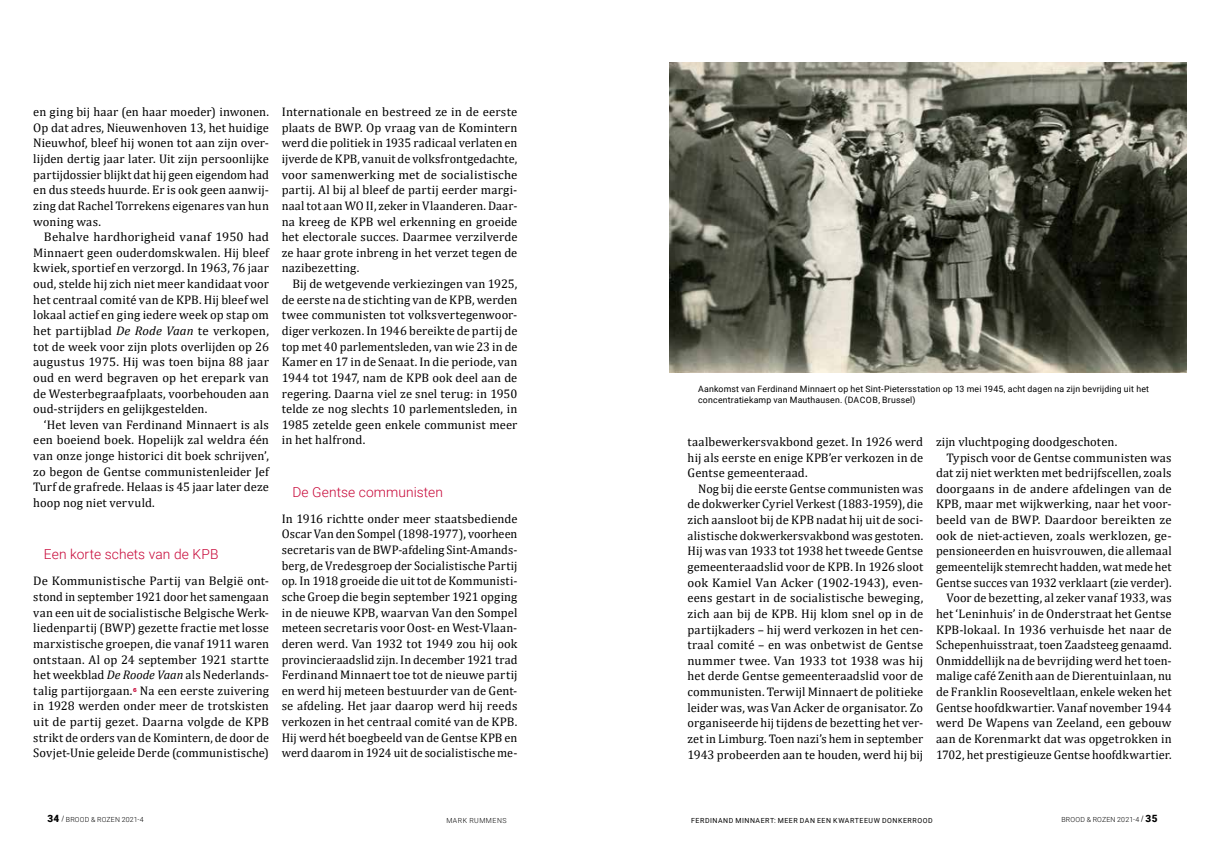
<style>
.page{position:relative;width:1205px;height:851px;background:#fff}
.page>*{position:absolute;margin:0;border:0;box-sizing:border-box;transform-origin:0 0}
.t1{font:300 13.75px "Roboto";letter-spacing:.01em;color:#c70637}
.t2{font:12.5px/15.6px "Cambria";letter-spacing:.01em;color:#000;text-align:justify}
.t3{font:8.75px/11.2px "Roboto";letter-spacing:.02em;color:#000}
.t4{font:7px "Roboto";letter-spacing:.075em;color:#000}
.t5{font:300 7px "Roboto";letter-spacing:.03em;color:#000}
.t6{font:300 7px "Roboto";letter-spacing:.075em;color:#000}
.t7{font:900 5.5px "Zurich BT";color:#c70637}
.s1{font-style:italic}
.s2{font-weight:900;font-size:10px}
.s3{font-family:"Zurich BT";font-weight:400;font-size:7.5px}
.s4{font-family:"Swiss 721 BT";font-weight:700;font-style:italic;font-size:7.5px}
</style>
<div class="page">
<img style="left:669px;top:62px;width:518px;height:310px">
<p class="t2" style="left:33px;top:104px;width:237px">en ging bij haar (en haar moeder) inwonen.<br>Op dat adres, Nieuwenhoven 13, het huidige Nieuwhof, bleef hij wonen tot aan zijn over&shy;lijden dertig jaar later. Uit zijn persoonlijke partijdossier blijkt dat hij geen eigendom had en dus steeds huurde. Er is ook geen aanwij&shy;zing dat Rachel Torrekens eigenares van hun woning was.</p>
<p class="t2" style="left:33px;top:229px;width:237px;text-indent:11px">Behalve hardhorigheid vanaf 1950 had Minnaert geen ouderdomskwalen. Hij bleef kwiek, sportief en verzorgd. In 1963, 76 jaar oud, stelde hij zich niet meer kandidaat voor het centraal comité van de KPB. Hij bleef wel lokaal actief en ging iedere week op stap om het partijblad <span class="s1">De Rode Vaan</span> te verkopen, tot de week voor zijn plots overlijden op 26 augustus 1975. Hij was toen bijna 88 jaar oud en werd begraven op het erepark van de Westerbegraafplaats, voorbehouden aan oud-strijders en gelijkgestelden.</p>
<p class="t2" style="left:33px;top:416px;width:237px;text-indent:11px">‘Het leven van Ferdinand Minnaert is als een boeiend boek. Hopelijk zal weldra één van onze jonge historici dit boek schrijven’, zo begon de Gentse communistenleider Jef Turf de grafrede. Helaas is 45 jaar later deze hoop nog niet vervuld.</p>
<p class="t1" style="left:44px;top:544px;width:176px">Een korte schets van de KPB</p>
<p class="t2" style="left:33px;top:573px;width:237px">De Kommunistische Partij van België ont&shy;stond in september 1921 door het samengaan van een uit de socialistische Belgische Werk&shy;liedenpartij (BWP) gezette fractie met losse marxistische groepen, die vanaf 1911 waren ontstaan. Al op 24 september 1921 startte het weekblad <span class="s1">De Roode Vaan</span> als Nederlands&shy;talig partijorgaan.</p>
<p class="t2" style="left:33px;top:682px;width:237px;text-indent:107px">Na een eerste zuivering in 1928 werden onder meer de trotskisten uit de partij gezet. Daarna volgde de KPB strikt de orders van de Komintern, de door de Sovjet-Unie geleide Derde (communistische)</p>
<p class="t7" style="left:133px;top:686px;width:5px">6</p>
<p class="t2" style="left:282px;top:104px;width:237px">Internationale en bestreed ze in de eerste plaats de BWP. Op vraag van de Komintern werd die politiek in 1935 radicaal verlaten en ijverde de KPB, vanuit de volksfrontgedachte, voor samenwerking met de socialistische partij. Al bij al bleef de partij eerder margi&shy;naal tot aan WO II, zeker in Vlaanderen. Daar&shy;na kreeg de KPB wel erkenning en groeide het electorale succes. Daarmee verzilverde ze haar grote inbreng in het verzet tegen de nazibezetting.</p>
<p class="t2" style="left:282px;top:276px;width:237px;text-indent:11px">Bij de wetgevende verkiezingen van 1925, de eerste na de stichting van de KPB, werden twee communisten tot volksvertegenwoor&shy;diger verkozen. In 1946 bereikte de partij de top met 40 parlementsleden, van wie 23 in de Kamer en 17 in de Senaat. In die periode, van 1944 tot 1947, nam de KPB ook deel aan de regering. Daarna viel ze snel terug: in 1950 telde ze nog slechts 10 parlementsleden, in 1985 zetelde geen enkele communist meer in het halfrond.</p>
<p class="t1" style="left:292px;top:482px;width:152px">De Gentse communisten</p>
<p class="t2" style="left:282px;top:510px;width:237px">In 1916 richtte onder meer staatsbediende Oscar Van den Sompel (1898-1977), voorheen secretaris van de BWP-afdeling Sint-Amands&shy;berg, de Vredesgroep der Socialistische Partij op<span class="s1">.</span> In 1918 groeide die uit tot de Kommunisti&shy;sche Groep die begin september 1921 opging in de nieuwe KPB, waarvan Van den Sompel meteen secretaris voor Oost- en West-Vlaan&shy;deren werd. Van 1932 tot 1949 zou hij ook provincieraadslid zijn. In december 1921 trad Ferdinand Minnaert toe tot de nieuwe partij en werd hij meteen bestuurder van de Gent&shy;se afdeling. Het jaar daarop werd hij reeds verkozen in het centraal comité van de KPB.<br>Hij werd hét boegbeeld van de Gentse KPB en werd daarom in 1924 uit de socialistische me-</p>
<p class="t3" style="left:698px;top:383px;width:452px">Aankomst van Ferdinand Minnaert op het Sint-Pietersstation op 13 mei 1945, acht dagen na zijn bevrijding uit het concentratiekamp van Mauthausen. (DACOB, Brussel)</p>
<p class="t2" style="left:687px;top:433px;width:237px">taalbewerkersvakbond gezet. In 1926 werd hij als eerste en enige KPB’er verkozen in de Gentse gemeenteraad.</p>
<p class="t2" style="left:687px;top:480px;width:237px;text-indent:11px">Nog bij die eerste Gentse communisten was de dokwerker Cyriel Verkest (1883-1959), die zich aansloot bij de KPB nadat hij uit de soci&shy;alistische dokwerkersvakbond was gestoten.<br>Hij was van 1933 tot 1938 het tweede Gentse gemeenteraadslid voor de KPB. In 1926 sloot ook Kamiel Van Acker (1902-1943), even&shy;eens gestart in de socialistische beweging, zich aan bij de KPB. Hij klom snel op in de partijkaders – hij werd verkozen in het cen&shy;traal comité – en was onbetwist de Gentse nummer twee. Van 1933 tot 1938 was hij het derde Gentse gemeenteraadslid voor de communisten. Terwijl Minnaert de politieke leider was, was Van Acker de organisator. Zo organiseerde hij tijdens de bezetting het ver&shy;zet in Limburg. Toen nazi’s hem in september 1943 probeerden aan te houden, werd hij bij</p>
<p class="t2" style="left:936px;top:433px;width:183px">zijn vluchtpoging doodgeschoten.</p>
<p class="t2" style="left:946px;top:449px;width:227px">Typisch voor de Gentse communisten was</p>
<p class="t2" style="left:936px;top:465px;width:237px">dat zij niet werkten met bedrijfscellen, zoals</p>
<p class="t2" style="left:936px;top:480px;width:237px">doorgaans in de andere afdelingen van de</p>
<p class="t2" style="left:936px;top:496px;width:237px">KPB, maar met wijkwerking, naar het voor-</p>
<p class="t2" style="left:936px;top:512px;width:237px">beeld van de BWP. Daardoor bereikten ze</p>
<p class="t2" style="left:936px;top:527px;width:237px">ook de niet-actieven, zoals werklozen, ge-</p>
<p class="t2" style="left:936px;top:543px;width:237px">pensioneerden en huisvrouwen, die allemaal</p>
<p class="t2" style="left:936px;top:558px;width:237px">gemeentelijk stemrecht hadden, wat mede het</p>
<p class="t2" style="left:936px;top:574px;width:237px">Gentse succes van 1932 verklaart (zie verder).</p>
<p class="t2" style="left:946px;top:590px;width:226px">Voor de bezetting, al zeker vanaf 1933, was</p>
<p class="t2" style="left:936px;top:605px;width:237px">het ‘Leninhuis’ in de Onderstraat het Gentse</p>
<p class="t2" style="left:936px;top:621px;width:237px">KPB-lokaal. In 1936 verhuisde het naar de</p>
<p class="t2" style="left:936px;top:637px;width:237px">Schepenhuisstraat, toen Zaadsteeg genaamd.</p>
<p class="t2" style="left:936px;top:652px;width:237px">Onmiddellijk na de bevrijding werd het toen-</p>
<p class="t2" style="left:936px;top:668px;width:237px">malige café Zenith aan de Dierentuinlaan, nu</p>
<p class="t2" style="left:936px;top:683px;width:237px">de Franklin Rooseveltlaan, enkele weken het</p>
<p class="t2" style="left:936px;top:699px;width:237px">Gentse hoofdkwartier. Vanaf november 1944</p>
<p class="t2" style="left:936px;top:715px;width:237px">werd De Wapens van Zeeland, een gebouw</p>
<p class="t2" style="left:936px;top:730px;width:237px">aan de Korenmarkt dat was opgetrokken in</p>
<p class="t2" style="left:936px;top:746px;width:237px">1702, het prestigieuze Gentse hoofdkwartier.</p>
<p class="t5" style="left:47px;top:814px;width:98px"><span class="s2">34</span> <span class="s3">/</span> BROOD &amp; ROZEN 2021-4</p>
<p class="t5" style="left:1061px;top:814px;width:98px">BROOD &amp; ROZEN 2021-4 <span class="s4">/</span> <span class="s2">35</span></p>
<p class="t6" style="left:446px;top:815px;width:62px">MARK RUMMENS</p>
<p class="t4" style="left:691px;top:815px;width:243px">FERDINAND MINNAERT: MEER DAN EEN KWARTEEUW DONKERROOD</p>
</div>
